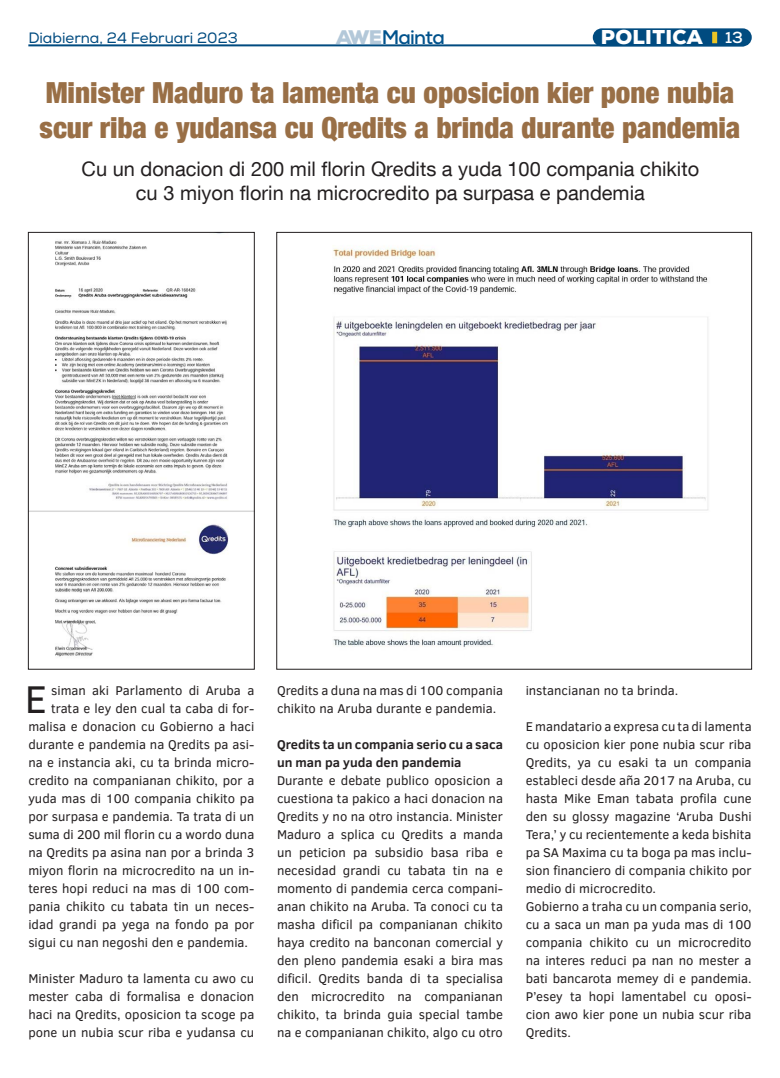
<style>
.page{position:relative;width:780px;height:1078px;background:#fff}
.page>*{position:absolute;margin:0;border:0;box-sizing:border-box;transform-origin:0 0}
.Drop_Cap{font:39.6px "Clear Sans";color:#231f20}
.No_Spacing{font:900 condensed 29px/34.8px "Helvetica Neue LT Com";color:#996f46}
.No_Spacing-2{font:20px "Helvetica Neue LT Com";color:#231f20}
.t1{font:900 20px "Nexa";letter-spacing:.015em;color:#fff}
.t2{font:700 19.6px "Nexa";letter-spacing:-.04em;color:#00528c}
.t3{font:15px "Nexa";color:#004b80}
.Body_Text_14{font:13px/18px "Clear Sans";color:#231f20;text-align:justify}
.Drop_Cap-2{font:13px "Clear Sans";color:#231f20}
.Body_Text_14-2{font:700 13px/18px "Clear Sans";color:#231f20}
.s1{font-weight:900;color:#b3c8d9}
.s2{font-weight:700;font-size:16px}
</style>
<div class="page">
<div style="left:592px;top:28px;width:159px;height:18px;background:#004b80;border-radius:9px"></div>
<hr style="left:28px;top:44px;width:715px;height:2px;background:#004b80">
<div style="left:712px;top:32px;width:5px;height:11px;background:#ecc525"></div>
<img style="left:30px;top:240px;width:222px;height:417px">
<div style="left:28px;top:232px;width:226px;height:437px;border:1px solid #231f20"></div>
<img style="left:333px;top:248px;width:376px;height:399px">
<p class="t3" style="left:28px;top:29px;width:211px">Diabierna, 24 Februari 2023</p>
<h3 class="t2" style="left:336px;top:24px;width:110px"><span class="s1">AWE</span>Mainta</h3>
<h3 class="t1" style="left:601px;top:25px;width:143px">POLITICA <span class="s2">13</span></h3>
<p class="No_Spacing" style="left:40px;top:75px;width:702px">Minister Maduro ta lamenta cu oposicion kier pone nubia scur riba e yudansa cu Qredits a brinda durante pandemia</p>
<p class="No_Spacing-2" style="left:82px;top:156px;width:619px">Cu un donacion di 200 mil florin Qredits a yuda 100 compania chikito</p>
<p class="No_Spacing-2" style="left:136px;top:180px;width:510px">cu 3 miyon florin na microcredito pa surpasa e pandemia</p>
<p class="Drop_Cap" style="left:25px;top:672px;width:24px">E</p>
<p class="Drop_Cap-2" style="left:51px;top:681px;width:205px">siman aki Parlamento di Aruba a</p>
<p class="Drop_Cap-2" style="left:51px;top:699px;width:205px">trata e ley den cual ta caba di for-</p>
<p class="Drop_Cap-2" style="left:28px;top:717px;width:227px">malisa e donacion cu Gobierno a haci</p>
<p class="Drop_Cap-2" style="left:28px;top:735px;width:227px">durante e pandemia na Qredits pa asi-</p>
<p class="Drop_Cap-2" style="left:28px;top:753px;width:227px">na e instancia aki, cu ta brinda micro-</p>
<p class="Drop_Cap-2" style="left:28px;top:771px;width:227px">credito na companianan chikito, por a</p>
<p class="Drop_Cap-2" style="left:28px;top:789px;width:227px">yuda mas di 100 compania chikito pa</p>
<p class="Drop_Cap-2" style="left:28px;top:807px;width:227px">por surpasa e pandemia. Ta trata di un</p>
<p class="Drop_Cap-2" style="left:28px;top:825px;width:227px">suma di 200 mil florin cu a wordo duna</p>
<p class="Drop_Cap-2" style="left:28px;top:843px;width:227px">na Qredits pa asina nan por a brinda 3</p>
<p class="Drop_Cap-2" style="left:28px;top:861px;width:227px">miyon florin na microcredito na un in-</p>
<p class="Drop_Cap-2" style="left:28px;top:879px;width:227px">teres hopi reduci na mas di 100 com-</p>
<p class="Drop_Cap-2" style="left:28px;top:897px;width:227px">pania chikito cu tabata tin un neces-</p>
<p class="Drop_Cap-2" style="left:28px;top:915px;width:227px">idad grandi pa yega na fondo pa por</p>
<p class="Drop_Cap-2" style="left:28px;top:933px;width:221px">sigui cu nan negoshi den e pandemia.</p>
<p class="Body_Text_14" style="left:28px;top:969px;width:227px">Minister Maduro ta lamenta cu awo cu mester caba di formalisa e donacion haci na Qredits, oposicion ta scoge pa pone un nubia scur riba e yudansa cu</p>
<p class="Body_Text_14" style="left:277px;top:681px;width:227px">Qredits a duna na mas di 100 compania chikito na Aruba durante e pandemia.</p>
<p class="Body_Text_14-2" style="left:277px;top:734px;width:227px">Qredits ta un compania serio cu a saca un man pa yuda den pandemia</p>
<p class="Body_Text_14" style="left:277px;top:771px;width:227px">Durante e debate publico oposicion a cuestiona ta pakico a haci donacion na Qredits y no na otro instancia. Minister Maduro a splica cu Qredits a manda un peticion pa subsidio basa riba e necesidad grandi cu tabata tin na e momento di pandemia cerca compani&shy;anan chikito na Aruba. Ta conoci cu ta masha dificil pa companianan chikito haya credito na banconan comercial y den pleno pandemia esaki a bira mas dificil. Qredits banda di ta specialisa den microcredito na companianan chikito, ta brinda guia special tambe na e companianan chikito, algo cu otro</p>
<p class="Body_Text_14" style="left:525px;top:681px;width:154px">instancianan no ta brinda.</p>
<p class="Body_Text_14" style="left:525px;top:717px;width:227px">E mandatario a expresa cu ta di lamenta cu oposicion kier pone nubia scur riba Qredits, ya cu esaki ta un compania estableci desde aña 2017 na Aruba, cu hasta Mike Eman tabata profila cune den su glossy magazine ‘Aruba Dushi Tera,’ y cu recientemente a keda bishita pa SA Maxima cu ta boga pa mas inclu&shy;sion financiero di compania chikito por medio di microcredito.</p>
<p class="Body_Text_14" style="left:525px;top:897px;width:227px">Gobierno a traha cu un compania serio, cu a saca un man pa yuda mas di 100 compania chikito cu un microcredito na interes reduci pa nan no mester a bati bancarota memey di e pandemia.<br>P’esey ta hopi lamentabel cu oposi&shy;cion awo kier pone un nubia scur riba Qredits.</p>
</div>
